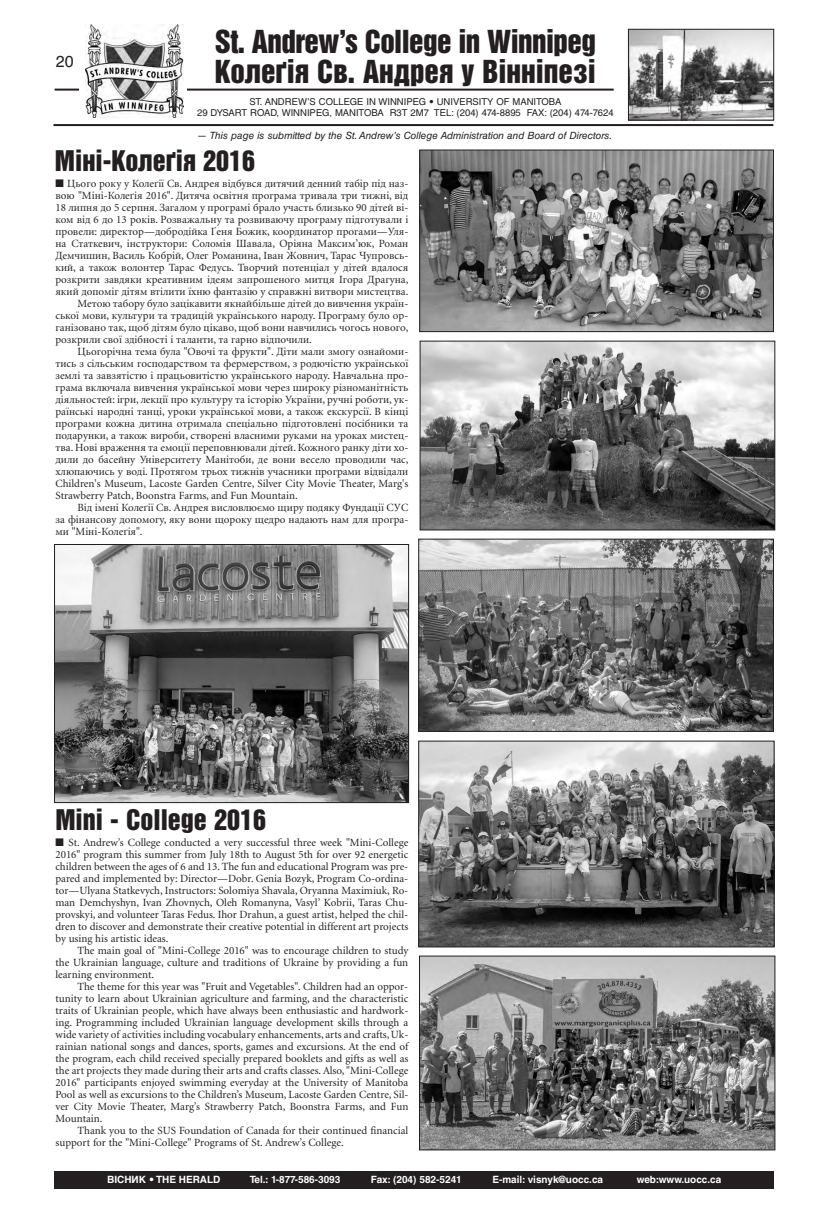
<style>
.page{position:relative;width:828px;height:1224px;background:#fff}
.page>*{position:absolute;margin:0;border:0;box-sizing:border-box;transform-origin:0 0}
.t1{font:29px/30px "Helvetica Inserat Cyr Upright";letter-spacing:-.02em;color:#231f20}
.t2{font:26px "Helvetica Inserat Cyr Upright";color:#231f20}
.t3{font:16px "Helvetica Cyr Upright";color:#231f20}
.t4{font:11px/12px "Minion Cyr";color:#231f20;text-align:justify}
.t5{font:700 10px "Helvetica Cyr";color:#fff}
.t6{font:10px "Helvetica Cyr Inclined";color:#231f20}
.t7{font:9.5px/11px "Helvetica Cyr Upright";color:#231f20;text-align:center}
</style>
<div class="page">
<hr style="left:55px;top:89px;width:559px;height:2px;background:#231f20">
<div style="left:55px;top:1171px;width:719px;height:18px;background:#231f20"></div>
<img style="left:630px;top:31px;width:142px;height:87px">
<div style="left:628px;top:29px;width:146px;height:91px;border:1px solid #231f20"></div>
<div style="left:80px;top:24px;width:107px;height:95px;background:#fff"></div>
<img style="left:86px;top:25px;width:98px;height:92px">
<img style="left:421px;top:152px;width:351px;height:178px">
<div style="left:419px;top:150px;width:355px;height:182px;border:1px solid #231f20"></div>
<img style="left:422px;top:343px;width:351px;height:185px">
<div style="left:420px;top:341px;width:355px;height:189px;border:1px solid #231f20"></div>
<img style="left:420px;top:743px;width:352px;height:202px">
<div style="left:418px;top:741px;width:356px;height:206px;border:1px solid #231f20"></div>
<img style="left:421px;top:958px;width:352px;height:190px">
<div style="left:419px;top:956px;width:356px;height:194px;border:1px solid #231f20"></div>
<img style="left:420px;top:541px;width:352px;height:189px">
<div style="left:418px;top:539px;width:356px;height:193px;border:1px solid #231f20"></div>
<img style="left:56px;top:546px;width:351px;height:255px">
<div style="left:54px;top:544px;width:355px;height:259px;border:1px solid #231f20"></div>
<hr style="left:53px;top:124px;width:720px;height:2px;background:#231f20">
<h1 class="t1" style="left:215px;top:28px;width:383px">St. Andrew’s College in Winnipeg<br>Колеґія Св. Андрея у Вінніпезі</h1>
<p class="t7" style="left:197px;top:97px;width:418px">ST. ANDREW’S COLLEGE IN WINNIPEG • UNIVERSITY OF MANITOBA<br>29 DYSART ROAD, WINNIPEG, MANITOBA R3T 2M7 TEL: (204) 474-8895 FAX: (204) 474-7624</p>
<p class="t6" style="left:197px;top:132px;width:417px">— This page is submitted by the St.Andrew’s College Administration and Board of Directors.</p>
<h2 class="t2" style="left:55px;top:150px;width:202px">Міні-Колеґія 2016</h2>
<p class="t4" style="left:55px;top:178px;width:354px">■ Цього року у Колеґії Св. Андрея відбувся дитячий денний табір під наз-</p>
<p class="t4" style="left:55px;top:190px;width:354px">вою "Міні-Колеґія 2016". Дитяча освітня програма тривала три тижні, від</p>
<p class="t4" style="left:55px;top:202px;width:354px">18 липня до 5 серпня. Загалом у програмі брало участь близько 90 дітей ві-</p>
<p class="t4" style="left:55px;top:214px;width:354px">ком від 6 до 13 років. Розважальну та розвиваючу програму підготували і</p>
<p class="t4" style="left:55px;top:226px;width:354px">провели: директор—добродійка Ґеня Божик, координатор прогами—Уля-</p>
<p class="t4" style="left:55px;top:238px;width:354px">на Статкевич, інструктори: Соломія Шавала, Оріяна Максим’юк, Роман</p>
<p class="t4" style="left:55px;top:250px;width:354px">Демчишин, Василь Кобрій, Олег Романина, Іван Жовнич, Тарас Чупровсь-</p>
<p class="t4" style="left:55px;top:262px;width:354px">кий, а також волонтер Тарас Федусь. Творчий потенціал у дітей вдалося</p>
<p class="t4" style="left:55px;top:274px;width:354px">розкрити завдяки креативним ідеям запрошеного митця Ігора Драгуна,</p>
<p class="t4" style="left:55px;top:286px;width:354px">який допоміг дітям втілити їхню фантазію у справжні витвори мистецтва.</p>
<p class="t4" style="left:77px;top:298px;width:332px">Метою табору було зацікавити якнайбільше дітей до вивчення україн-</p>
<p class="t4" style="left:55px;top:310px;width:354px">ської мови, культури та традицій українського народу. Програму було ор-</p>
<p class="t4" style="left:55px;top:322px;width:354px">ганізовано так, щоб дітям було цікаво, щоб вони навчились чогось нового,</p>
<p class="t4" style="left:55px;top:334px;width:258px">розкрили свої здібності і таланти, та гарно відпочили.</p>
<p class="t4" style="left:77px;top:346px;width:332px">Цьогорічна тема була "Овочі та фрукти". Діти мали змогу ознайоми-</p>
<p class="t4" style="left:55px;top:358px;width:354px">тись з сільським господарством та фермерством, з родючістю української</p>
<p class="t4" style="left:55px;top:370px;width:354px">землі та завзятістю і працьовитістю українського народу. Навчальна про-</p>
<p class="t4" style="left:55px;top:382px;width:354px">грама включала вивчення української мови через широку різноманітність</p>
<p class="t4" style="left:55px;top:394px;width:354px">діяльностей: ігри, лекції про культуру та історію України, ручні роботи, ук-</p>
<p class="t4" style="left:55px;top:406px;width:354px">раїнські народні танці, уроки української мови, а також екскурсії. В кінці</p>
<p class="t4" style="left:55px;top:418px;width:354px">програми кожна дитина отримала спеціально підготовлені посібники та</p>
<p class="t4" style="left:55px;top:430px;width:354px">подарунки, а також вироби, створені власними руками на уроках мистец-</p>
<p class="t4" style="left:55px;top:442px;width:354px">тва. Нові враження та емоції переповнювали дітей. Кожного ранку діти хо-</p>
<p class="t4" style="left:55px;top:454px;width:354px">дили до басейну Університету Манітоби, де вони весело проводили час,</p>
<p class="t4" style="left:55px;top:466px;width:354px">хлюпаючись у воді. Протягом трьох тижнів учасники програми відвідали</p>
<p class="t4" style="left:55px;top:478px;width:354px">Children's Museum, Lacoste Garden Centre, Silver City Movie Theater, Marg's</p>
<p class="t4" style="left:55px;top:490px;width:244px">Strawberry Patch, Boonstra Farms, and Fun Mountain.</p>
<p class="t4" style="left:77px;top:502px;width:332px">Від імені Колеґії Св. Андрея висловлюємо щиру подяку Фундації СУС</p>
<p class="t4" style="left:55px;top:514px;width:354px">за фінансову допомогу, яку вони щороку щедро надають нам для програ-</p>
<p class="t4" style="left:55px;top:526px;width:89px">ми "Міні-Колеґія".</p>
<h3 class="t3" style="left:56px;top:56px;width:19px">20</h3>
<h2 class="t2" style="left:55px;top:809px;width:212px">Мini - College 2016</h2>
<p class="t4" style="left:55px;top:837px;width:354px">■ St. Andrew’s College conducted a very successful three week "Mini-College 2016" program this summer from July 18th to August 5th for over 92 energetic children between the ages of 6 and 13.The fun and educational Program was pre&shy;pared and implemented by: Director—Dobr. Genia Bozyk, Program Co-ordina&shy;tor—Ulyana Statkevych, Instructors: Solomiya Shavala, Oryanna Maximiuk, Ro&shy;man Demchyshyn, Ivan Zhovnych, Oleh Romanyna, Vasyl’ Kobrii, Taras Chu&shy;provskyi, and volunteer Taras Fedus. Ihor Drahun, a guest artist, helped the chil&shy;dren to discover and demonstrate their creative potential in different art projects by using his artistic ideas.</p>
<p class="t4" style="left:55px;top:945px;width:354px;text-indent:22px">The main goal of "Mini-College 2016" was to encourage children to study the Ukrainian language, culture and traditions of Ukraine by providing a fun learning environment.</p>
<p class="t4" style="left:55px;top:981px;width:354px;text-indent:22px">The theme for this year was "Fruit and Vegetables". Children had an oppor&shy;tunity to learn about Ukrainian agriculture and farming, and the characteristic traits of Ukrainian people, which have always been enthusiastic and hardwork&shy;ing. Programming included Ukrainian language development skills through a wide variety of activities including vocabulary enhancements, arts and crafts,Uk&shy;rainian national songs and dances, sports, games and excursions. At the end of the program, each child received specially prepared booklets and gifts as well as the art projects they made during their arts and crafts classes.Also,"Mini-College 2016" participants enjoyed swimming everyday at the University of Manitoba Pool as well as excursions to the Children’s Museum, Lacoste Garden Centre, Sil&shy;ver City Movie Theater, Marg’s Strawberry Patch, Boonstra Farms, and Fun Mountain.</p>
<p class="t4" style="left:56px;top:1125px;width:354px;text-indent:22px">Thank you to the SUS Foundation of Canada for their continued financial support for the "Mini-College" Programs of St. Andrew’s College.</p>
<p class="t5" style="left:107px;top:1176px;width:115px">ВІСНИК • THE HERALD</p>
<p class="t5" style="left:250px;top:1176px;width:92px">Tel.: 1-877-586-3093</p>
<p class="t5" style="left:371px;top:1176px;width:92px">Fax: (204) 582-5241</p>
<p class="t5" style="left:492px;top:1176px;width:112px">E-mail: visnyk@uocc.ca</p>
<p class="t5" style="left:637px;top:1176px;width:86px">web:www.uocc.ca</p>
</div>
